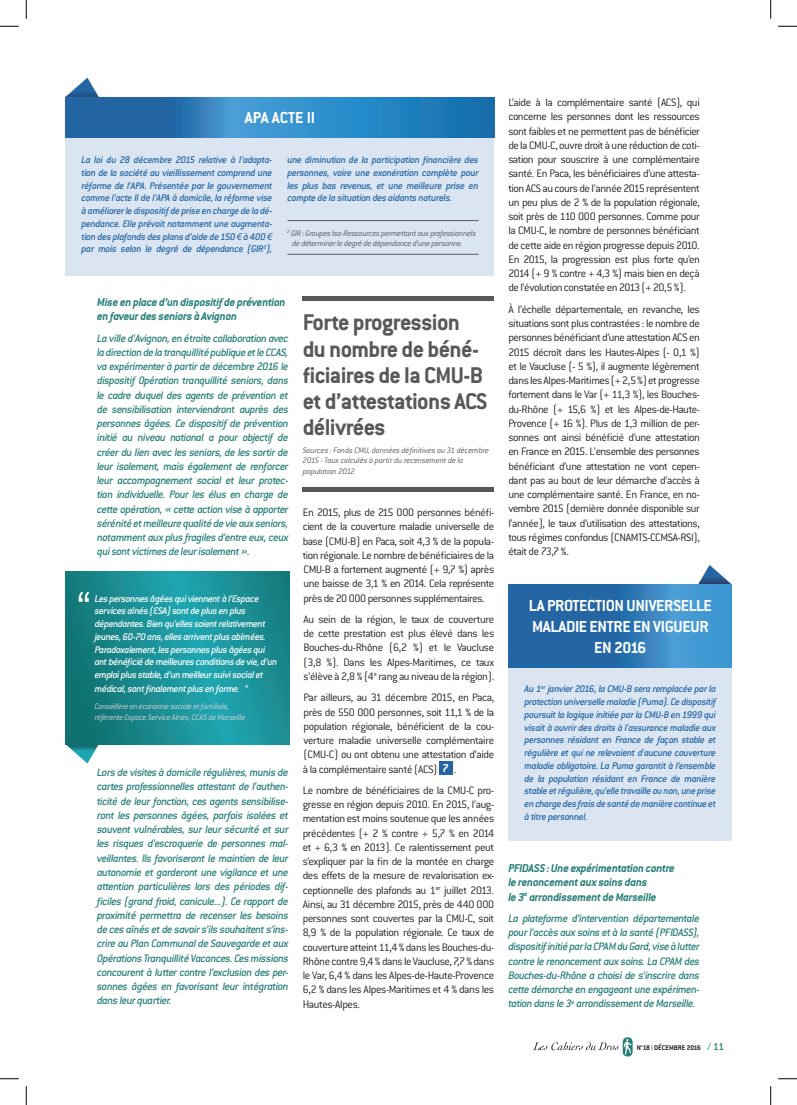
<style>
.page{position:relative;width:797px;height:1105px;background:#fff}
.page>*{position:absolute;margin:0;border:0;box-sizing:border-box;transform-origin:0 0}
.t1{font:700 25px/26.2px "Conduit ITC";letter-spacing:-.025em;color:#57585a}
.t2{font:700 17.5px/21px "Conduit ITC";letter-spacing:-.02em;color:#fff}
.t3{font:italic 700 12.5px/14.2px "Conduit ITC";letter-spacing:-.025em;color:#287f78}
.t4{font:300 11.88px/14.2px "Conduit ITC";letter-spacing:-.035em;color:#231f20;text-align:justify}
.t5{font:italic 500 11.88px/14.2px "Conduit ITC";letter-spacing:-.04em;color:#287f78;text-align:justify}
.t6{font:italic 500 10.62px/12.8px "Conduit ITC";letter-spacing:-.03em;color:#2265a3;text-align:justify}
.t7{font:italic 500 10.62px/12.9px "Conduit ITC";letter-spacing:-.04em;color:#fff}
.t8{font:italic 300 8.75px/10.5px "Conduit ITC";letter-spacing:-.02em;color:#57585a}
.t9{font:italic 300 8.75px/10.5px "Conduit ITC";letter-spacing:-.03em;color:#d1d2d4}
.t10{font:700 7.5px "Conduit ITC";letter-spacing:-.005em;color:#231f20}
.s1{font-family:"Myriad Pro";font-weight:400}
.s2{font-weight:700;font-size:12.5px;color:#fff}
.s3{color:#808285}
.s4{font-weight:500;font-size:11.25px;color:#287f78}
</style>
<div class="page">
<svg style="left:65px;top:744px;width:40px;height:19px"></svg>
<svg style="left:65px;top:571px;width:224px;height:173px;background:#198e94"></svg>
<svg style="left:79px;top:592px;width:10px;height:10px"></svg>
<div style="left:303px;top:296px;width:191px;height:5px;background:#57585a"></div>
<div style="left:303px;top:487px;width:191px;height:5px;background:#57585a"></div>
<div style="left:439px;top:761px;width:13px;height:13px;background:#2265a3"></div>
<div style="left:65px;top:97px;width:429px;height:178px;background:#dbe5f2"></div>
<svg style="left:65px;top:78px;width:34px;height:19px"></svg>
<svg style="left:65px;top:97px;width:429px;height:41px;background:#297eba"></svg>
<hr style="left:287px;top:254px;width:191px;height:1px;background:#57585a">
<hr style="left:287px;top:220px;width:191px;height:1px;background:#57585a">
<div style="left:508px;top:584px;width:223px;height:257px;background:#dbe5f2"></div>
<svg style="left:698px;top:565px;width:33px;height:19px"></svg>
<svg style="left:508px;top:584px;width:223px;height:83px;background:#3079b5"></svg>
<svg style="left:533px;top:1037px;width:99px;height:19px"></svg>
<svg style="left:0;top:25px;width:19px;height:2px"></svg>
<svg style="left:778px;top:25px;width:19px;height:2px"></svg>
<svg style="left:0;top:1078px;width:19px;height:1px"></svg>
<svg style="left:778px;top:1078px;width:19px;height:1px"></svg>
<svg style="left:25px;top:0;width:2px;height:19px"></svg>
<svg style="left:25px;top:1086px;width:2px;height:19px"></svg>
<svg style="left:770px;top:0;width:1px;height:19px"></svg>
<svg style="left:770px;top:1086px;width:1px;height:19px"></svg>
<h2 class="t2" style="left:245px;top:107px;width:72px">APA ACTE II</h2>
<p class="t6" style="left:81px;top:153px;width:193px">La loi du 28 décembre 2015 relative à l’adapta&shy;tion de la société au vieillissement comprend une réforme de l’APA. Présentée par le gouvernement comme l’acte II de l’APA à domicile, la réforme vise à améliorer le dispositif de prise en charge de la dé&shy;pendance. Elle prévoit notamment une augmenta&shy;tion des plafonds des plans d’aide de 150 <span class="s1">€</span> à 400 <span class="s1">€ </span>par mois selon le degré de dépendance (GIR<sup>2</sup>),</p>
<p class="t6" style="left:287px;top:153px;width:193px">une diminution de la participation financière des personnes, voire une exonération complète pour les plus bas revenus, et une meilleure prise en compte de la situation des aidants naturels.</p>
<p class="t8" style="left:292px;top:228px;width:185px;line-height:10px;text-indent:-5px"><sup>2</sup> GIR : Groupes Iso-Ressources permettant aux professionnels de déterminer le degré de dépendance d’une personne.</p>
<p class="t3" style="left:97px;top:295px;width:190px">Mise en place d’un dispositif de prévention en faveur des seniors à Avignon</p>
<p class="t5" style="left:97px;top:331px;width:193px">La ville d’Avignon, en étroite collaboration avec la direction de la tranquillité publique et le CCAS, va expérimenter à partir de décembre 2016 le dispositif Opération tranquillité seniors, dans le cadre duquel des agents de prévention et de sensibilisation interviendront auprès des personnes âgées. Ce dispositif de prévention initié au niveau national a pour objectif de créer du lien avec les seniors, de les sortir de leur isolement, mais également de renforcer leur accompagnement social et leur protec&shy;tion individuelle. Pour les élus en charge de cette opération, « cette action vise à apporter sérénité et meilleure qualité de vie aux seniors, notamment aux plus fragiles d’entre eux, ceux qui sont victimes de leur isolement ».</p>
<p class="t7" style="left:95px;top:592px;width:184px">Les personnes âgées qui viennent à l’Espace services aînés (ESA) sont de plus en plus dépendantes. Bien qu’elles soient relativement jeunes, 60-70 ans, elles arrivent plus abîmées.<br>Paradoxalement, les personnes plus âgées qui ont bénéficié de meilleures conditions de vie, d’un emploi plus stable, d’un meilleur suivi social et médical, sont finalement plus en forme. ”</p>
<p class="t9" style="left:95px;top:701px;width:152px">Conseillère en économie sociale et familiale, référente Espace Service Aînés, CCAS de Marseille</p>
<p class="t5" style="left:97px;top:765px;width:193px">Lors de visites à domicile régulières, munis de cartes professionnelles attestant de l’authen&shy;ticité de leur fonction, ces agents sensibilise&shy;ront les personnes âgées, parfois isolées et souvent vulnérables, sur leur sécurité et sur les risques d’escroquerie de personnes mal&shy;veillantes. Ils favoriseront le maintien de leur autonomie et garderont une vigilance et une attention particulières lors des périodes dif&shy;ficiles (grand froid, canicule...). Ce rapport de proximité permettra de recenser les besoins de ces aînés et de savoir s’ils souhaitent s’ins&shy;crire au Plan Communal de Sauvegarde et aux Opérations Tranquillité Vacances. Ces missions concourent à lutter contre l’exclusion des per&shy;sonnes âgées en favorisant leur intégration dans leur quartier.</p>
<h1 class="t1" style="left:303px;top:309px;width:186px">FORTE PROGRESSION<br>DU NOMBRE DE BÉNÉ-<br>FICIAIRES DE LA CMU-B<br>ET D’ATTESTATIONS ACS<br>DÉLIVRÉES</h1>
<p class="t8" style="left:303px;top:445px;width:188px">Sources : Fonds CMU, données définitives au 31 décembre<br>2015 - Taux calculés à partir du recensement de la population 2012</p>
<p class="t4" style="left:303px;top:505px;width:193px">En 2015, plus de 215 000 personnes bénéfi&shy;cient de la couverture maladie universelle de base (CMU-B) en Paca, soit 4,3 % de la popula&shy;tion régionale. Le nombre de bénéficiaires de la CMU-B a fortement augmenté (+ 9,7 %) après une baisse de 3,1 % en 2014. Cela représente près de 20 000 personnes supplémentaires.</p>
<p class="t4" style="left:303px;top:612px;width:192px">Au sein de la région, le taux de couverture de cette prestation est plus élevé dans les Bouches-du-Rhône (6,2 %) et le Vaucluse (3,8 %). Dans les Alpes-Maritimes, ce taux s’élève à 2,8 % (4<sup>e</sup> rang au niveau de la région).</p>
<p class="t4" style="left:303px;top:690px;width:193px">Par ailleurs, au 31 décembre 2015, en Paca, près de 550 000 personnes, soit 11,1 % de la population régionale, bénéficient de la cou&shy;verture maladie universelle complémentaire (CMU-C) ou ont obtenu une attestation d’aide à la complémentaire santé (ACS) <span class="s2">7</span> .</p>
<p class="t4" style="left:303px;top:783px;width:193px">Le nombre de bénéficiaires de la CMU-C pro&shy;gresse en région depuis 2010. En 2015, l’aug&shy;mentation est moins soutenue que les années précédentes (+ 2 % contre + 5,7 % en 2014 et + 6,3 % en 2013). Ce ralentissement peut s’expliquer par la fin de la montée en charge des effets de la mesure de revalorisation ex&shy;ceptionnelle des plafonds au 1<sup>er</sup> juillet 2013.<br>Ainsi, au 31 décembre 2015, près de 440 000 personnes sont couvertes par la CMU-C, soit 8,9 % de la population régionale. Ce taux de couverture atteint 11,4 % dans les Bouches-du-Rhône contre 9,4 % dans le Vaucluse, 7,7 % dans le Var, 6,4 % dans les Alpes-de-Haute-Provence 6,2 % dans les Alpes-Maritimes et 4 % dans les Hautes-Alpes.</p>
<p class="t4" style="left:508px;top:95px;width:193px">L’aide à la complémentaire santé (ACS), qui concerne les personnes dont les ressources sont faibles et ne permettent pas de bénéficier de la CMU-C, ouvre droit à une réduction de coti&shy;sation pour souscrire à une complémentaire santé. En Paca, les bénéficiaires d’une attesta&shy;tion ACS au cours de l’année 2015 représentent un peu plus de 2 % de la population régionale, soit près de 110 000 personnes. Comme pour la CMU-C, le nombre de personnes bénéficiant de cette aide en région progresse depuis 2010.<br>En 2015, la progression est plus forte qu’en 2014 (+ 9 % contre + 4,3 %) mais bien en deçà de l’évolution constatée en 2013 (+ 20,5 %).</p>
<p class="t4" style="left:508px;top:302px;width:193px">À l’échelle départementale, en revanche, les situations sont plus contrastées : le nombre de personnes bénéficiant d’une attestation ACS en 2015 décroît dans les Hautes-Alpes (- 0,1 %) et le Vaucluse (- 5 %), il augmente légèrement dans les Alpes-Maritimes (+ 2,5 %) et progresse fortement dans le Var (+ 11,3 %), les Bouches&shy;du-Rhône (+ 15,6 %) et les Alpes-de-Haute-Provence (+ 16 %). Plus de 1,3 million de per&shy;sonnes ont ainsi bénéficié d’une attestation en France en 2015. L’ensemble des personnes bénéficiant d’une attestation ne vont cepen&shy;dant pas au bout de leur démarche d’accès à une complémentaire santé. En France, en no&shy;vembre 2015 (dernière donnée disponible sur l’année), le taux d’utilisation des attestations, tous régimes confondus (CNAMTS-CCMSA-RSI), était de 73,7 %.</p>
<h2 class="t2" style="left:528px;top:594px;width:75px">LA PROTECTION</h2>
<h2 class="t2" style="left:626px;top:594px;width:87px">UNIVERSELLE</h2>
<h2 class="t2" style="left:532px;top:615px;width:19px">MALADI</h2>
<h2 class="t2" style="left:594px;top:615px;width:116px;text-indent:-15px">E ENTRE EN VIGUEUR<br>EN 2016</h2>
<p class="t6" style="left:524px;top:682px;width:193px">Au 1<sup>er</sup> janvier 2016, la CMU-B sera remplacée par la protection universelle maladie (Puma). Ce dispositif poursuit la logique initiée par la CMU-B en 1999 qui visait à ouvrir des droits à l'assurance maladie aux personnes résidant en France de façon stable et régulière et qui ne relevaient d'aucune couverture maladie obligatoire. La Puma garantit à l’ensemble de la population résidant en France de manière stable et régulière, qu’elle travaille ou non, une prise en charge des frais de santé de manière continue et à titre personnel.</p>
<p class="t3" style="left:508px;top:861px;width:168px">PFIDASS : Une expérimentation contre le renoncement aux soins dans<br>le 3<sup>e</sup> arrondissement de Marseille</p>
<p class="t5" style="left:508px;top:911px;width:193px">La plateforme d’intervention départementale pour l’accès aux soins et à la santé (PFIDASS), dispositif initié par la CPAM du Gard, vise à lutter contre le renoncement aux soins. La CPAM des Bouches-du-Rhône a choisi de s’inscrire dans cette démarche en engageant une expérimen&shy;tation dans le 3<sup>e</sup> arrondissement de Marseille.</p>
<p class="t10" style="left:636px;top:1043px;width:89px">N°18 <span class="s3">L</span> DÉCEMBRE 2016 <span class="s4">/ 11</span></p>
</div>
